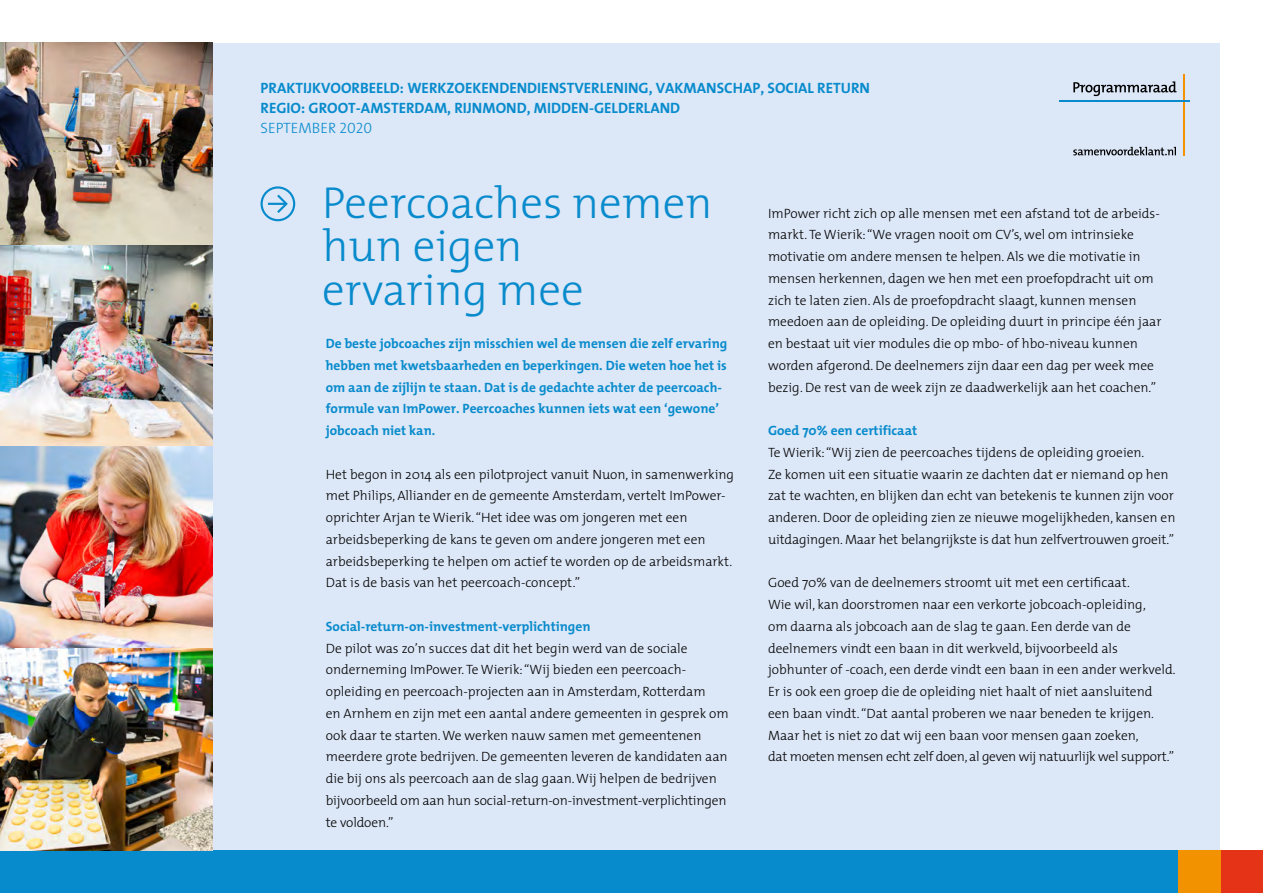
<style>
.page{position:relative;width:1263px;height:893px;background:#fff}
.page>*{position:absolute;margin:0;border:0;box-sizing:border-box;transform-origin:0 0}
.t1{font:300 45px/43.5px "The Mix";color:#088bcc}
.t2{font:15px "The Mix Bold Caps";color:#088bcc}
.t3{font:15px "The Mix Light Caps";color:#088bcc}
.t4{font:300 13.5px/21.8px "The Mix";color:#000}
.t5{font:700 13.5px/21.8px "The Mix";color:#088bcc}
</style>
<div class="page">
<div style="left:43px;top:43px;width:1177px;height:807px;background:#dce7f7"></div>
<div style="left:0;top:850px;width:1178px;height:43px;background:#088bcc"></div>
<div style="left:1220px;top:850px;width:43px;height:43px;background:#e43317"></div>
<div style="left:1178px;top:850px;width:42px;height:43px;background:#f39200"></div>
<hr style="left:1183px;top:74px;width:1px;height:82px;background:#f39200">
<hr style="left:1060px;top:100px;width:130px;height:2px;background:#088bcc">
<svg style="left:1073px;top:81px;width:103px;height:15px"></svg>
<svg style="left:1073px;top:147px;width:103px;height:8px"></svg>
<svg style="left:261px;top:186px;width:34px;height:35px"></svg>
<img style="left:0;top:244px;width:213px;height:202px">
<img style="left:0;top:446px;width:213px;height:202px">
<img style="left:0;top:43px;width:213px;height:201px">
<img style="left:0;top:648px;width:213px;height:202px">
<p class="t2" style="left:261px;top:75px;width:611px">PRAKTIJKVOORBEELD: WERKZOEKENDENDIENSTVERLENING, VAKMANSCHAP, SOCIAL RETURN</p>
<p class="t2" style="left:261px;top:95px;width:421px">REGIO: GROOT-AMSTERDAM, RIJNMOND, MIDDEN-GELDERLAND</p>
<p class="t3" style="left:261px;top:116px;width:113px">SEPTEMBER 2020</p>
<p class="t1" style="left:322px;top:179px;width:392px">Peercoaches nemen hun eigen<br>ervaring mee</p>
<p class="t5" style="left:326px;top:332px;width:403px">De beste jobcoaches zijn misschien wel de mensen die zelf ervaring hebben met kwetsbaarheden en beperkingen. Die weten hoe het is om aan de zijlijn te staan. Dat is de gedachte achter de peercoach&shy;formule van ImPower. Peercoaches kunnen iets wat een ‘gewone’ jobcoach niet kan.</p>
<p class="t4" style="left:326px;top:463px;width:410px">Het begon in 2014 als een pilotproject vanuit Nuon, in samenwerking met Philips, Alliander en de gemeente Amsterdam, vertelt ImPower&shy;oprichter Arjan te Wierik. “Het idee was om jongeren met een arbeidsbeperking de kans te geven om andere jongeren met een arbeidsbeperking te helpen om actief te worden op de arbeidsmarkt.<br>Dat is de basis van het peercoach-concept.”</p>
<p class="t5" style="left:326px;top:615px;width:266px">Social-return-on-investment-verplichtingen</p>
<p class="t4" style="left:326px;top:637px;width:404px">De pilot was zo’n succes dat dit het begin werd van de sociale onderneming ImPower. Te Wierik: “Wij bieden een peercoach&shy;opleiding en peercoach-projecten aan in Amsterdam, Rotterdam<br>en Arnhem en zijn met een aantal andere gemeenten in gesprek om ook daar te starten. We werken nauw samen met gemeentenen meerdere grote bedrijven. De gemeenten leveren de kandidaten aan die bij ons als peercoach aan de slag gaan. Wij helpen de bedrijven bijvoorbeeld om aan hun social-return-on-investment-verplichtingen te voldoen.”</p>
<p class="t4" style="left:768px;top:202px;width:395px">ImPower richt zich op alle mensen met een afstand tot de arbeids&shy;markt. Te Wierik: “We vragen nooit om CV’s, wel om intrinsieke motivatie om andere mensen te helpen. Als we die motivatie in mensen herkennen, dagen we hen met een proefopdracht uit om zich te laten zien. Als de proefopdracht slaagt, kunnen mensen meedoen aan de opleiding. De opleiding duurt in principe één jaar en bestaat uit vier modules die op mbo- of hbo-niveau kunnen worden afgerond. De deelnemers zijn daar een dag per week mee bezig. De rest van de week zijn ze daadwerkelijk aan het coachen.”</p>
<p class="t5" style="left:768px;top:419px;width:151px">Goed 70% een certificaat</p>
<p class="t4" style="left:768px;top:441px;width:409px">Te Wierik: “Wij zien de peercoaches tijdens de opleiding groeien.<br>Ze komen uit een situatie waarin ze dachten dat er niemand op hen zat te wachten, en blijken dan echt van betekenis te kunnen zijn voor anderen. Door de opleiding zien ze nieuwe mogelijkheden, kansen en uitdagingen. Maar het belangrijkste is dat hun zelfvertrouwen groeit.”</p>
<p class="t4" style="left:768px;top:571px;width:409px">Goed 70% van de deelnemers stroomt uit met een certificaat.<br>Wie wil, kan doorstromen naar een verkorte jobcoach-opleiding,<br>om daarna als jobcoach aan de slag te gaan. Een derde van de deelnemers vindt een baan in dit werkveld, bijvoorbeeld als jobhunter of -coach, een derde vindt een baan in een ander werkveld.<br>Er is ook een groep die de opleiding niet haalt of niet aansluitend een baan vindt. “Dat aantal proberen we naar beneden te krijgen.<br>Maar het is niet zo dat wij een baan voor mensen gaan zoeken,<br>dat moeten mensen echt zelf doen, al geven wij natuurlijk wel support.”</p>
</div>
